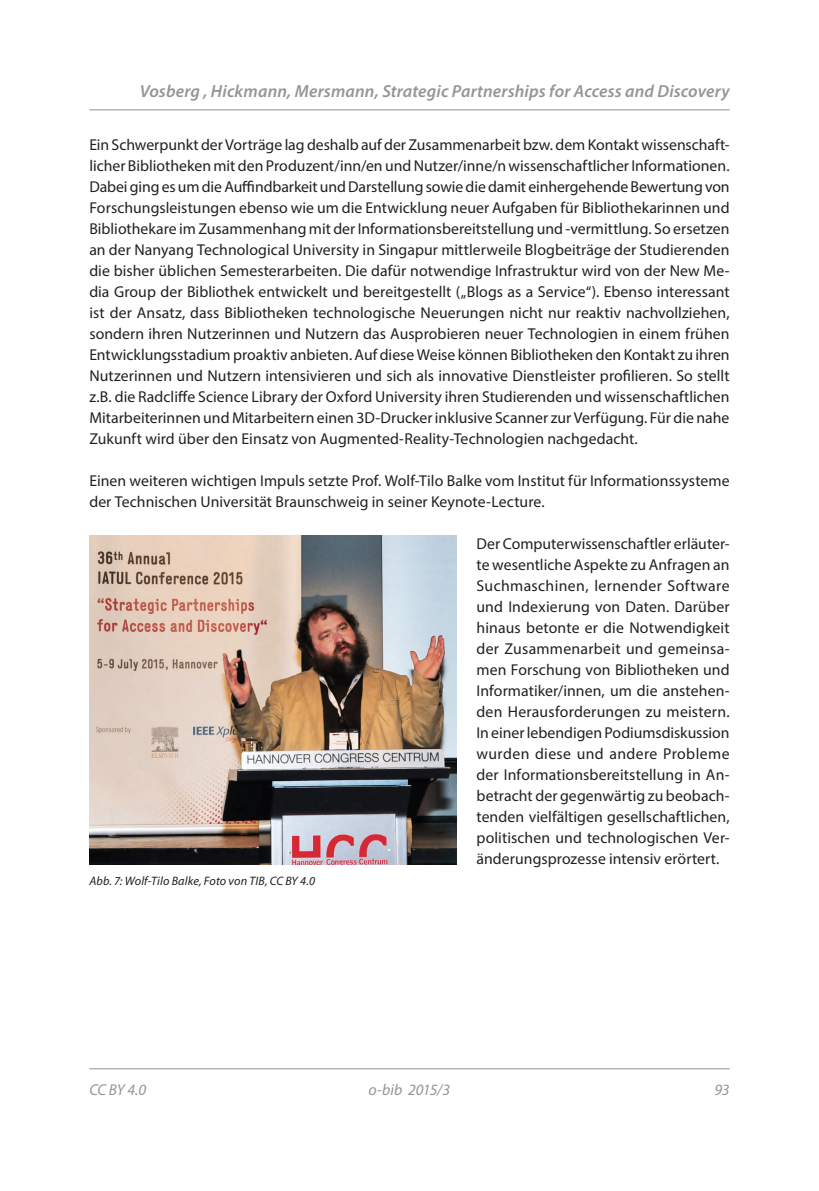
<style>
.page{position:relative;width:819px;height:1191px;background:#fff}
.page>*{position:absolute;margin:0;border:0;box-sizing:border-box;transform-origin:0 0}
.t1{font:italic 600 17.5px "Myriad Pro";letter-spacing:.01em;color:#939598}
.t2{font:15.75px/21px "Myriad Pro";letter-spacing:.005em;color:#231f20;text-align:justify}
.t3{font:italic 15.75px "Myriad Pro";letter-spacing:-.025em;color:#939598}
.t4{font:italic 12.25px "Myriad Pro";letter-spacing:.01em;color:#231f20}
</style>
<div class="page">
<hr style="left:89px;top:109px;width:640px;height:1px;background:#a8a9ad">
<hr style="left:89px;top:1068px;width:640px;height:1px;background:#a8a9ad">
<img style="left:89px;top:535px;width:367px;height:329px">
<p class="t1" style="left:140px;top:80px;width:591px">Vosberg , Hickmann, Mersmann, Strategic Partnerships for Access and Discovery</p>
<p class="t2" style="left:89px;top:134px;width:641px">Ein Schwerpunkt der Vorträge lag deshalb auf der Zusammenarbeit bzw. dem Kontakt wissenschaft&shy;licher Bibliotheken mit den Produzent/inn/en und Nutzer/inne/n wissenschaftlicher Informationen.<br>Dabei ging es um die Auffindbarkeit und Darstellung sowie die damit einhergehende Bewertung von Forschungsleistungen ebenso wie um die Entwicklung neuer Aufgaben für Bibliothekarinnen und Bibliothekare im Zusammenhang mit der Informationsbereitstellung und -vermittlung. So ersetzen an der Nanyang Technological University in Singapur mittlerweile Blogbeiträge der Studierenden die bisher üblichen Semesterarbeiten. Die dafür notwendige Infrastruktur wird von der New Me&shy;dia Group der Bibliothek entwickelt und bereitgestellt („Blogs as a Service“). Ebenso interessant ist der Ansatz, dass Bibliotheken technologische Neuerungen nicht nur reaktiv nachvollziehen, sondern ihren Nutzerinnen und Nutzern das Ausprobieren neuer Technologien in einem frühen Entwicklungsstadium proaktiv anbieten. Auf diese Weise können Bibliotheken den Kontakt zu ihren Nutzerinnen und Nutzern intensivieren und sich als innovative Dienstleister profilieren. So stellt z.B. die Radcliffe Science Library der Oxford University ihren Studierenden und wissenschaftlichen Mitarbeiterinnen und Mitarbeitern einen 3D-Drucker inklusive Scanner zur Verfügung. Für die nahe Zukunft wird über den Einsatz von Augmented-Reality-Technologien nachgedacht.</p>
<p class="t2" style="left:89px;top:470px;width:641px">Einen weiteren wichtigen Impuls setzte Prof. Wolf-Tilo Balke vom Institut für Informationssysteme der Technischen Universität Braunschweig in seiner Keynote-Lecture.</p>
<p class="t2" style="left:476px;top:533px;width:255px">Der Computerwissenschaftler erläuter&shy;te wesentliche Aspekte zu Anfragen an Suchmaschinen, lernender Software und Indexierung von Daten. Darüber hinaus betonte er die Notwendigkeit der Zusammenarbeit und gemeinsa&shy;men Forschung von Bibliotheken und Informatiker/innen, um die anstehen&shy;den Herausforderungen zu meistern.<br>In einer lebendigen Podiumsdiskussion wurden diese und andere Probleme der Informationsbereitstellung in An&shy;betracht der gegenwärtig zu beobach&shy;tenden vielfältigen gesellschaftlichen, politischen und technologischen Ver&shy;änderungsprozesse intensiv erörtert.</p>
<p class="t4" style="left:89px;top:873px;width:227px">Abb. 7: Wolf-Tilo Balke, Foto von TIB, CC BY 4.0</p>
<p class="t3" style="left:89px;top:1080px;width:58px">CC BY 4.0</p>
<p class="t3" style="left:368px;top:1080px;width:83px">o-bib 2015/3</p>
<p class="t3" style="left:714px;top:1080px;width:17px">93</p>
</div>
